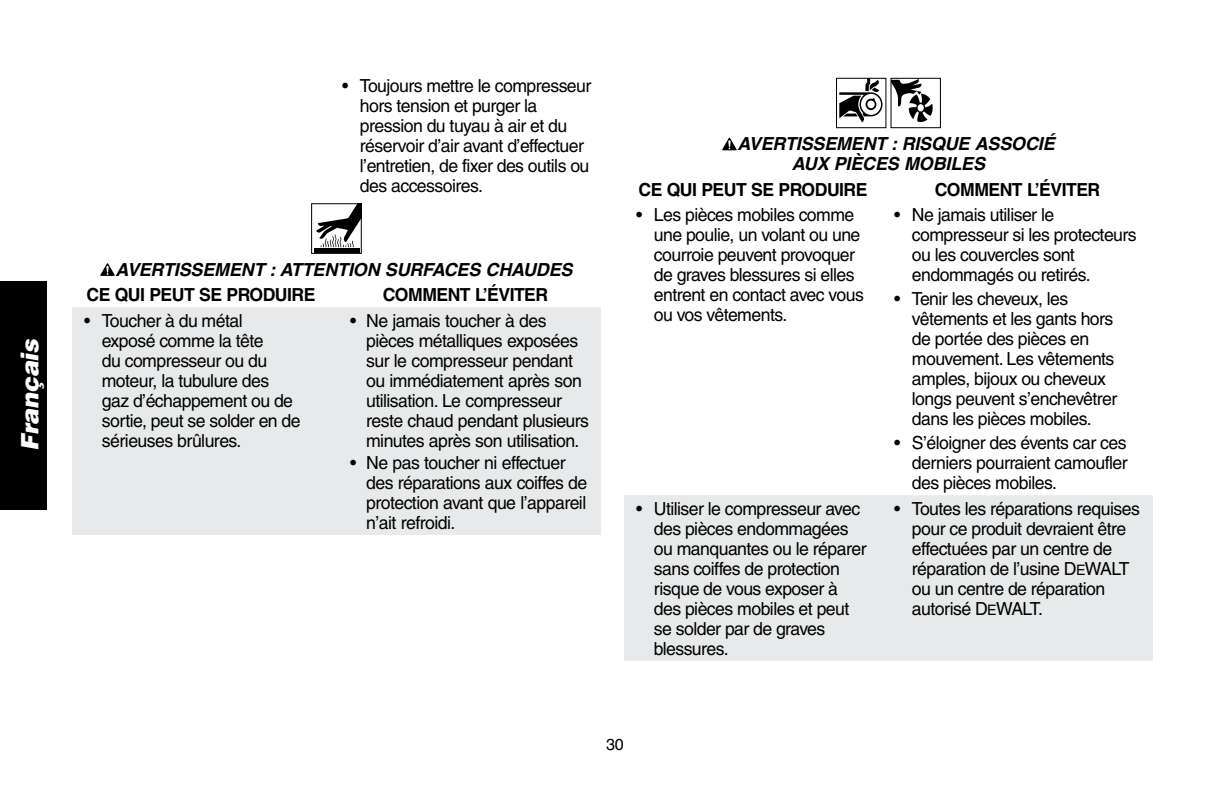
<style>
.page{position:relative;width:1224px;height:792px;background:#fff}
.page>*{position:absolute;margin:0;border:0;box-sizing:border-box;transform-origin:0 0}
.t1{font:italic 900 24px "Helvetica";color:#fff}
.t2{font:18px/20px "Helvetica";letter-spacing:-.03em;color:#000}
.t3{font:italic 700 18px "Helvetica";letter-spacing:-.01em;color:#000}
.t4{font:700 18px "Helvetica";letter-spacing:-.03em;color:#000}
.t5{font:16px "Helvetica";color:#000}
.s1{font-size:14.4px}
</style>
<div class="page">
<div style="left:0;top:281px;width:47px;height:228px;background:#000"></div>
<div style="left:72px;top:307px;width:529px;height:228px;background:#e7e9ea"></div>
<hr style="left:314px;top:248px;width:46px;height:4px;background:#000">
<svg style="left:316px;top:205px;width:44px;height:42px"></svg>
<div style="left:311px;top:203px;width:51px;height:51px;border:1px solid #000"></div>
<svg style="left:100px;top:263px;width:15px;height:13px"></svg>
<div style="left:624px;top:495px;width:529px;height:166px;background:#e7e9ea"></div>
<svg style="left:839px;top:80px;width:44px;height:42px"></svg>
<div style="left:836px;top:78px;width:50px;height:50px;border:1px solid #000"></div>
<svg style="left:893px;top:80px;width:40px;height:42px"></svg>
<div style="left:891px;top:78px;width:50px;height:50px;border:1px solid #000"></div>
<svg style="left:722px;top:138px;width:15px;height:12px"></svg>
<h1 class="t1" style="left:14px;top:451px;width:114px;rotate:-90deg">Français</h1>
<p class="t2" style="left:360px;top:75px;width:233px;text-indent:-18px">• Toujours mettre le compresseur hors tension et purger la pression du tuyau à air et du réservoir d’air avant d’effectuer l’entretien, de fixer des outils ou des accessoires.</p>
<p class="t3" style="left:116px;top:259px;width:177px">AVERTISSEMENT : ATTENTION</p>
<p class="t3" style="left:385px;top:259px;width:14px">SUR</p>
<p class="t3" style="left:422px;top:259px;width:23px">FACES</p>
<p class="t3" style="left:486px;top:259px;width:14px">CHAUDES</p>
<p class="t4" style="left:87px;top:284px;width:228px">CE QUI PEUT SE PRODUIRE</p>
<p class="t4" style="left:383px;top:284px;width:40px">COMME</p>
<p class="t4" style="left:448px;top:284px;width:102px">NT L’ÉVITER</p>
<p class="t2" style="left:102px;top:311px;width:200px;text-indent:-18px">• Toucher à du métal exposé comme la tête<br>du compresseur ou du moteur, la tubulure des gaz d’échappement ou de sortie, peut se solder en de sérieuses brûlures.</p>
<p class="t2" style="left:366px;top:311px;width:224px;text-indent:-16px">• Ne jamais toucher à des pièces métalliques exposées sur le compresseur pendant ou immédiatement après son utilisation. Le compresseur reste chaud pendant plusieurs minutes après son utilisation.</p>
<p class="t2" style="left:366px;top:453px;width:223px;text-indent:-16px">• Ne pas toucher ni effectuer des réparations aux coiffes de protection avant que l’appareil n’ait refroidi.</p>
<p class="t3" style="left:738px;top:133px;width:250px">AVERTISSEMENT : RISQUE ASSOCI</p>
<p class="t3" style="left:1043px;top:133px;width:14px">É</p>
<p class="t3" style="left:792px;top:153px;width:84px">AUX PIÈCES</p>
<p class="t3" style="left:904px;top:153px;width:70px">MOBILES</p>
<p class="t4" style="left:639px;top:179px;width:228px">CE QUI PEUT SE PRODUIRE</p>
<p class="t4" style="left:935px;top:179px;width:40px">COMME</p>
<p class="t4" style="left:1000px;top:179px;width:102px">NT L’ÉVITER</p>
<p class="t2" style="left:654px;top:205px;width:212px;text-indent:-18px">• Les pièces mobiles comme une poulie, un volant ou une courroie peuvent provoquer de graves blessures si elles entrent en contact avec vous ou vos vêtements.</p>
<p class="t2" style="left:912px;top:205px;width:226px;text-indent:-18px">• Ne jamais utiliser le compresseur si les protecteurs ou les couvercles sont endommagés ou retirés.</p>
<p class="t2" style="left:912px;top:289px;width:207px;text-indent:-18px">• Tenir les cheveux, les vêtements et les gants hors de portée des pièces en mouvement. Les vêtements amples, bijoux ou cheveux longs peuvent s’enchevêtrer dans les pièces mobiles.</p>
<p class="t2" style="left:912px;top:433px;width:217px;text-align:justify;text-indent:-18px">• S’éloigner des évents car ces derniers pourraient camoufler des pièces mobiles.</p>
<p class="t2" style="left:654px;top:499px;width:214px;text-indent:-18px">• Utiliser le compresseur avec des pièces endommagées ou manquantes ou le réparer sans coiffes de protection risque de vous exposer à des pièces mobiles et peut se solder par de graves blessures.</p>
<p class="t2" style="left:912px;top:499px;width:229px;text-indent:-18px">• Toutes les réparations requises pour ce produit devraient être effectuées par un centre de réparation de l’usine D<span class="s1">e</span>WALT ou un centre de réparation autorisé D<span class="s1">e</span>WALT.</p>
<p class="t5" style="left:606px;top:736px;width:19px">30</p>
</div>
